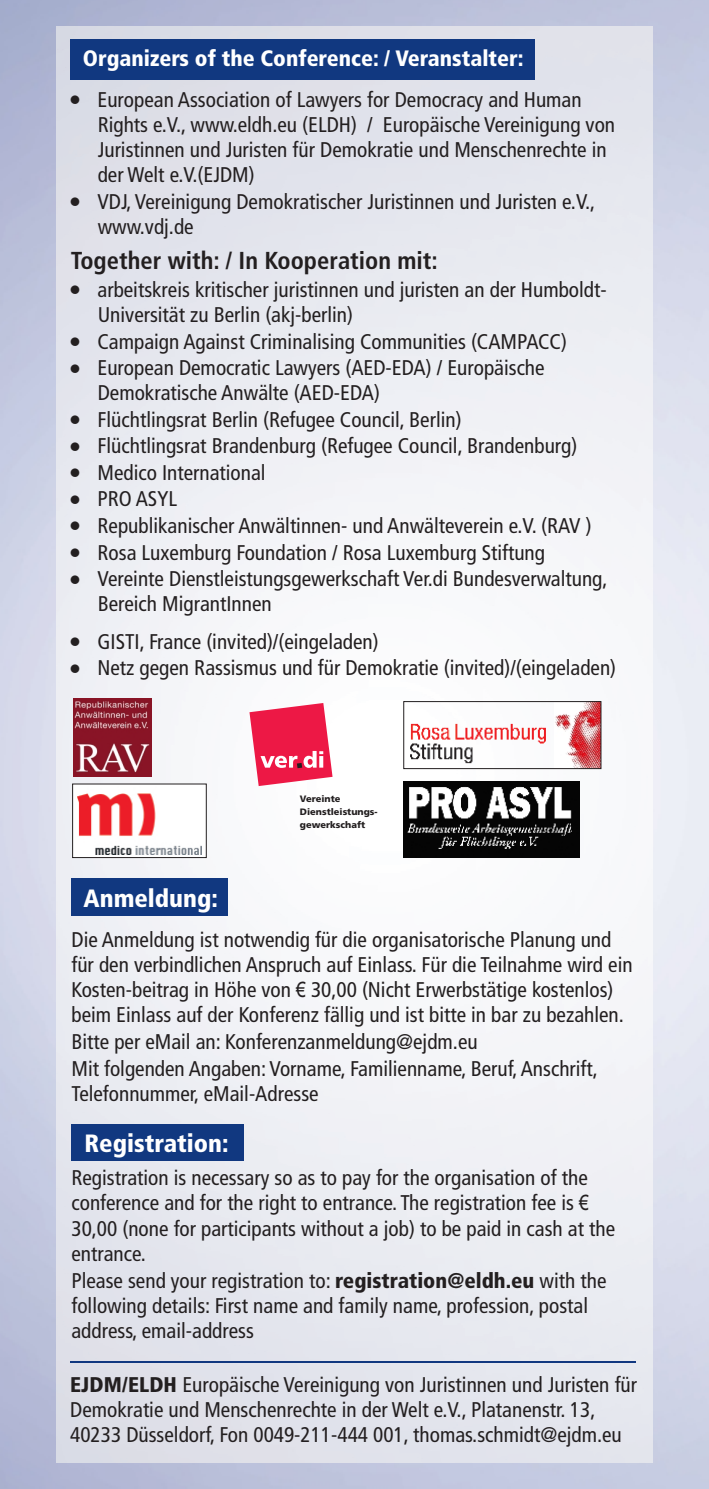
<style>
.page{position:relative;width:709px;height:1489px;background:#fff}
.page>*{position:absolute;margin:0;border:0;box-sizing:border-box;transform-origin:0 0}
.t1{font:900 condensed 25px "Frutiger";color:#fff}
.t2{font:700 condensed 24.5px "Frutiger";color:#231f20}
.t3{font:900 condensed 22.25px "Frutiger";color:#fff}
.t4{font:condensed 21.25px/25px "Frutiger";color:#231f20}
.t5{font:900 9.25px/12.8px "Frutiger";color:#231f20}
.s1{font-family:"Arial Narrow";font-stretch:normal}
.s2{font-weight:900}
</style>
<div class="page">
<img style="left:0;top:0;width:709px;height:1488px">
<img style="left:57px;top:26px;width:595px;height:1436px">
<div style="left:71px;top:39px;width:464px;height:41px;background:#113880"></div>
<div style="left:71px;top:878px;width:156px;height:38px;background:#113880"></div>
<hr style="left:70px;top:1361px;width:566px;height:2px;background:#113880">
<img style="left:74px;top:699px;width:77px;height:77px">
<div style="left:71px;top:1124px;width:173px;height:37px;background:#113880"></div>
<img style="left:403px;top:781px;width:176px;height:76px">
<svg style="left:249px;top:703px;width:83px;height:83px"></svg>
<svg style="left:72px;top:783px;width:135px;height:75px"></svg>
<img style="left:77px;top:786px;width:124px;height:68px">
<img style="left:406px;top:718px;width:145px;height:52px">
<img style="left:555px;top:703px;width:44px;height:63px">
<div style="left:403px;top:701px;width:198px;height:67px;border:1px solid #231f20"></div>
<svg style="left:71px;top:95px;width:8px;height:9px"></svg>
<svg style="left:71px;top:198px;width:8px;height:8px"></svg>
<svg style="left:71px;top:286px;width:8px;height:8px"></svg>
<svg style="left:71px;top:337px;width:8px;height:9px"></svg>
<svg style="left:71px;top:364px;width:8px;height:8px"></svg>
<svg style="left:71px;top:415px;width:8px;height:9px"></svg>
<svg style="left:71px;top:442px;width:8px;height:9px"></svg>
<svg style="left:71px;top:468px;width:8px;height:9px"></svg>
<svg style="left:71px;top:495px;width:8px;height:9px"></svg>
<svg style="left:71px;top:522px;width:8px;height:8px"></svg>
<svg style="left:71px;top:548px;width:8px;height:9px"></svg>
<svg style="left:71px;top:575px;width:8px;height:8px"></svg>
<svg style="left:71px;top:637px;width:8px;height:9px"></svg>
<svg style="left:71px;top:664px;width:8px;height:8px"></svg>
<p class="t3" style="left:83px;top:49px;width:442px">Organizers of the Conference: / Veranstalter:</p>
<p class="t4" style="left:97px;top:89px;width:519px">European Association of Lawyers for Democracy and Human Rights e.V., www.eldh.eu (ELDH) / Europäische Vereinigung von Juristinnen und Juristen für Demokratie und Menschenrechte in der Welt e.V.(EJDM)</p>
<p class="t4" style="left:97px;top:191px;width:499px">VDJ, Vereinigung Demokratischer Juristinnen und Juristen e.V., www.vdj.de</p>
<p class="t2" style="left:71px;top:251px;width:369px">Together with: / In Kooperation mit:</p>
<p class="t4" style="left:97px;top:278px;width:511px;line-height:26.2px">arbeitskreis kritischer juristinnen und juristen an der Humboldt-Universität zu Berlin (akj-berlin)<br>Campaign Against Criminalising Communities (CAMPACC)<br>European Democratic Lawyers (AED-EDA) / Europäische Demokratische Anwälte (AED-EDA)<br>Flüchtlingsrat Berlin (Refugee Council, Berlin)<br>Flüchtlingsrat Brandenburg (Refugee Council, Brandenburg)<br>Medico International<br>PRO ASYL<br>Republikanischer Anwältinnen- und Anwälteverein e.V. (RAV )<br>Rosa Luxemburg Foundation / Rosa Luxemburg Stiftung Vereinte Dienstleistungsgewerkschaft Ver.di Bundesverwaltung, Bereich MigrantInnen</p>
<p class="t4" style="left:97px;top:630px;width:520px;line-height:26.5px">GISTI, France (invited)/(eingeladen)<br>Netz gegen Rassismus und für Demokratie (invited)/(eingeladen)</p>
<p class="t5" style="left:300px;top:793px;width:79px">Vereinte<br>Dienstleistungs&shy;gewerkschaft</p>
<p class="t1" style="left:84px;top:888px;width:136px">Anmeldung:</p>
<p class="t4" style="left:71px;top:928px;width:562px">Die Anmeldung ist notwendig für die organisatorische Planung und für den verbindlichen Anspruch auf Einlass. Für die Teilnahme wird ein Kosten-beitrag in Höhe von <span class="s1">€</span> 30,00 (Nicht Erwerbstätige kostenlos) beim Einlass auf der Konferenz fällig und ist bitte in bar zu bezahlen.</p>
<p class="t4" style="left:71px;top:1030px;width:528px;line-height:27px">Bitte per eMail an: Konferenzanmeldung@ejdm.eu<br>Mit folgenden Angaben: Vorname, Familienname, Beruf, Anschrift,</p>
<p class="t4" style="left:71px;top:1083px;width:249px">Telefonnummer, eMail-Adresse</p>
<p class="t1" style="left:84px;top:1133px;width:146px">Registration:</p>
<p class="t4" style="left:71px;top:1167px;width:545px">Registration is necessary so as to pay for the organisation of the conference and for the right to entrance. The registration fee is <span class="s1">€ </span>30,00 (none for participants without a job) to be paid in cash at the entrance.</p>
<p class="t4" style="left:71px;top:1270px;width:536px">Please send your registration to: <span class="s2">registration@eldh.eu</span> with the following details: First name and family name, profession, postal address, email-address</p>
<p class="t4" style="left:70px;top:1373px;width:568px"><span class="s2">EJDM/ELDH</span> Europäische Vereinigung von Juristinnen und Juristen für<br>Demokratie und Menschenrechte in der Welt e.V., Platanenstr. 13,<br>40233 Düsseldorf, Fon 0049-211-444 001, thomas.schmidt@ejdm.eu</p>
</div>
